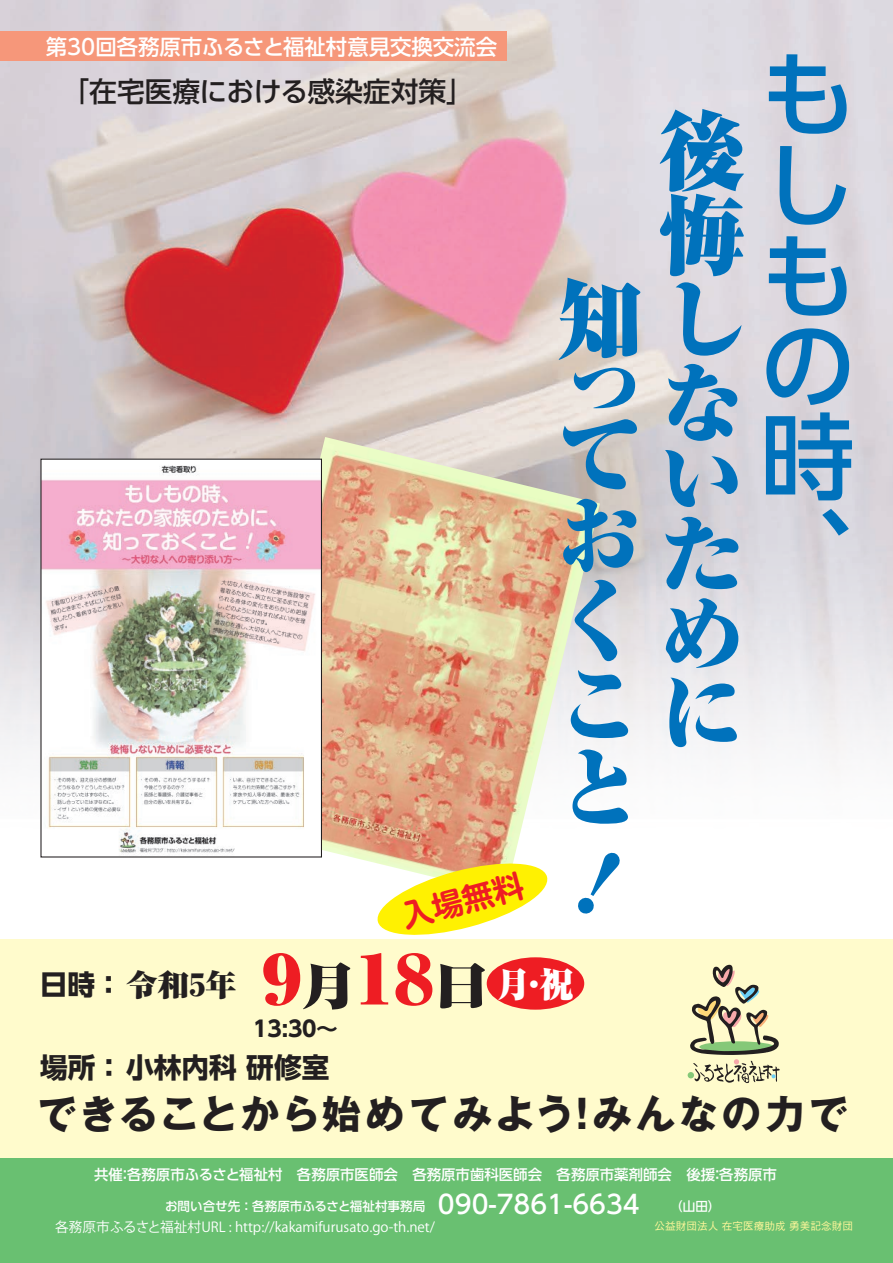
<style>
.page{position:relative;width:893px;height:1263px;background:#fff}
.page>*{position:absolute;margin:0;border:0;box-sizing:border-box;transform-origin:0 0}
.t1{font:500 94.05px/90.6px "UD Shin Go Pr 6";color:#0072bc;text-align:justify}
.t2{font:900 85.05px/84.2px "Ryumin Pro";color:#0072bc}
.t3{font:900 66.3px "Ryumin Pro";color:#ee1d23;scale:1.19 1}
.t4{font:700 39.6px "Gothic MB101 Pro";letter-spacing:.07em;color:#231f20}
.t5{font:900 33.75px "Ryumin Pro";color:#fff}
.t6{font:700 31.2px "UD Shin M Go Pr 6 De";color:#ee1d23}
.t7{font:900 29.7px "Ryumin Pro";color:#231f20;scale:1.06 1}
.t8{font:500 27.75px "UD Shin Go Pr 6";color:#231f20}
.t9{font:700 27.75px "UD Shin Go Pr 6";color:#231f20}
.t10{font:700 21.75px "UD Shin Go Pr 6";color:#231f20}
.t11{font:500 21.45px "UD Shin Go Pr 6";color:#fff}
.t12{font:500 14.4px "UD Shin Go Pr 6";color:#fff}
.t13{font:13.65px "Koz Go Pr 6 N";color:#fff}
.t14{font:500 12.6px "UD Shin Go Pr 6";color:#fff}
.t15{font:500 10.65px "Gothic BBB Pro";color:#fff79a}
.s1{font-family:"UD Shin Go Pr 6";font-weight:500;font-size:94.05px}
.s2{font-family:"UD Shin Go Pr 6";font-weight:700;font-size:27.75px}
.s3{font-size:49.2px;color:#231f20}
.s4{font-size:25.5px}
</style>
<div class="page">
<img style="left:0;top:0;width:893px;height:858px">
<img style="left:231px;top:437px;width:369px;height:426px">
<div style="left:0;top:32px;width:506px;height:29px;background:#f6977a"></div>
<svg style="left:374px;top:859px;width:177px;height:76px"></svg>
<div style="left:0;top:1157px;width:893px;height:106px;background:#69c071"></div>
<div style="left:0;top:939px;width:893px;height:219px;background:#fffbcc"></div>
<div style="left:487px;top:957px;width:97px;height:53px;background:#ee1d23;border-radius:50%"></div>
<svg style="left:688px;top:965px;width:92px;height:118px"></svg>
<img style="left:42px;top:461px;width:278px;height:394px">
<svg style="left:575px;top:849px;width:48px;height:14px"></svg>
<h3 class="t11" style="left:46px;top:30px;width:453px">第30回各務原市ふるさと福祉村意見交換交流会</h3>
<h3 class="t8" style="left:62px;top:69px;width:414px">「在宅医療における感染症対策」</h3>
<h3 class="t6" style="left:395px;top:891px;width:126px;rotate:-15deg">入場無料</h3>
<h1 class="t1" style="left:761px;top:46px;width:93px">もしもの時</h1>
<h2 class="t2" style="left:660px;top:507px;width:191px">た<span class="s1">、</span></h2>
<h2 class="t2" style="left:660px;top:103px;width:86px">後悔</h2>
<h2 class="t2" style="left:558px;top:280px;width:185px;line-height:67.2px">知しっ<br>て</h2>
<h2 class="t2" style="left:558px;top:488px;width:80px">おくこと</h2>
<h2 class="t2" style="left:660px;top:360px;width:80px;line-height:75.4px">ない</h2>
<h2 class="t2" style="left:660px;top:590px;width:80px;line-height:78.3px">めに</h2>
<h3 class="t7" style="left:40px;top:961px;width:187px"><span class="s2">日時 ：</span>令和5年</h3>
<h3 class="t3" style="left:262px;top:927px;width:194px">9<span class="s3">月</span>18<span class="s3">日</span></h3>
<h3 class="t10" style="left:253px;top:1011px;width:86px">1 3:３０～</h3>
<h3 class="t9" style="left:40px;top:1044px;width:291px">場所 ：小林内科 研修室</h3>
<h3 class="t5" style="left:496px;top:957px;width:79px">月・祝</h3>
<h3 class="t4" style="left:37px;top:1081px;width:812px">できることから始めてみよう!みんなの力で</h3>
<p class="t12" style="left:94px;top:1162px;width:684px">共催：各務原市ふるさと福祉村　各務原市医師会　各務原市歯科医師会　各務原市薬剤師会　後援：各務原市</p>
<p class="t14" style="left:165px;top:1196px;width:557px">お問い合せ先 ：各務原市ふるさと福祉村事務局 <span class="s4">090-7861-6634</span> （山田）</p>
<p class="t13" style="left:55px;top:1219px;width:381px">各務原市ふるさと福祉村URL : http://kakamifurusato.go-th.net/</p>
<p class="t15" style="left:654px;top:1217px;width:200px">公益財団法人 在宅医療助成 勇美記念財団</p>
</div>
